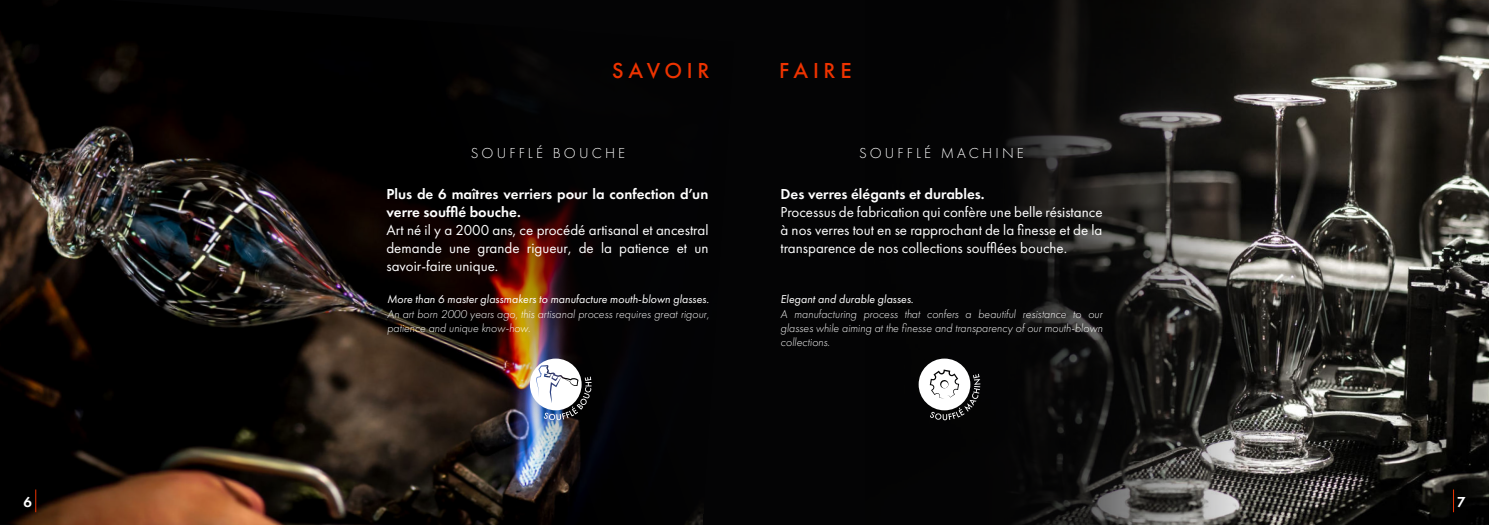
<style>
.page{position:relative;width:1489px;height:525px;background:#fff}
.page>*{position:absolute;margin:0;border:0;box-sizing:border-box;transform-origin:0 0}
.t1{font:500 22.5px "Futura PT";letter-spacing:.21em;color:#e30}
.t2{font:15px/18px "Futura PT";color:#fff;text-align:justify}
.t3{font:600 15px/18px "Futura PT";color:#fff}
.t4{font:300 15px "Futura PT";letter-spacing:.21em;color:#fff}
.t5{font:italic 300 11.88px/14.2px "Futura PT";color:#fff;text-align:justify}
.t6{font:italic 11.88px "Futura PT";color:#fff}
</style>
<div class="page">
<div style="left:0;top:0;width:1488px;height:524px;background:#040405"></div>
<img style="left:944px;top:0;width:544px;height:524px">
<img style="left:0;top:34px;width:703px;height:490px">
<svg style="left:918px;top:358px;width:62px;height:62px"></svg>
<svg style="left:530px;top:358px;width:61px;height:62px"></svg>
<svg style="left:35px;top:489px;width:1px;height:23px"></svg>
<svg style="left:1452px;top:489px;width:1px;height:23px"></svg>
<h1 class="t1" style="left:612px;top:58px;width:99px">SAVOIR</h1>
<h1 class="t1" style="left:779px;top:58px;width:74px">FAIRE</h1>
<p class="t4" style="left:471px;top:144px;width:156px">SOUFFLÉ BOUCHE</p>
<p class="t4" style="left:859px;top:144px;width:166px">SOUFFLÉ MACHINE</p>
<p class="t3" style="left:386px;top:184px;width:323px">Plus de 6 maîtres verriers pour la confection d’un verre soufflé bouche.</p>
<p class="t2" style="left:386px;top:221px;width:323px">Art né il y a 2000 ans, ce procédé artisanal et ancestral demande une grande rigueur, de la patience et un savoir-faire unique.</p>
<p class="t6" style="left:387px;top:293px;width:323px">More than 6 master glassmakers to manufacture mouth-blown glasses.</p>
<p class="t5" style="left:387px;top:307px;width:323px">An art born 2000 years ago, this artisanal process requires great rigour, patience and unique know-how.</p>
<p class="t3" style="left:780px;top:184px;width:206px">Des verres élégants et durables.</p>
<p class="t2" style="left:780px;top:203px;width:323px">Processus de fabrication qui confère une belle résistance à nos verres tout en se rapprochant de la finesse et de la transparence de nos collections soufflées bouche.</p>
<p class="t6" style="left:780px;top:293px;width:134px">Elegant and durable glasses.</p>
<p class="t5" style="left:780px;top:307px;width:323px">A manufacturing process that confers a beautiful resistance to our glasses while aiming at the finesse and transparency of our mouth-blown collections.</p>
<p class="t3" style="left:23px;top:492px;width:10px">6</p>
<p class="t3" style="left:1456px;top:492px;width:10px">7</p>
</div>
